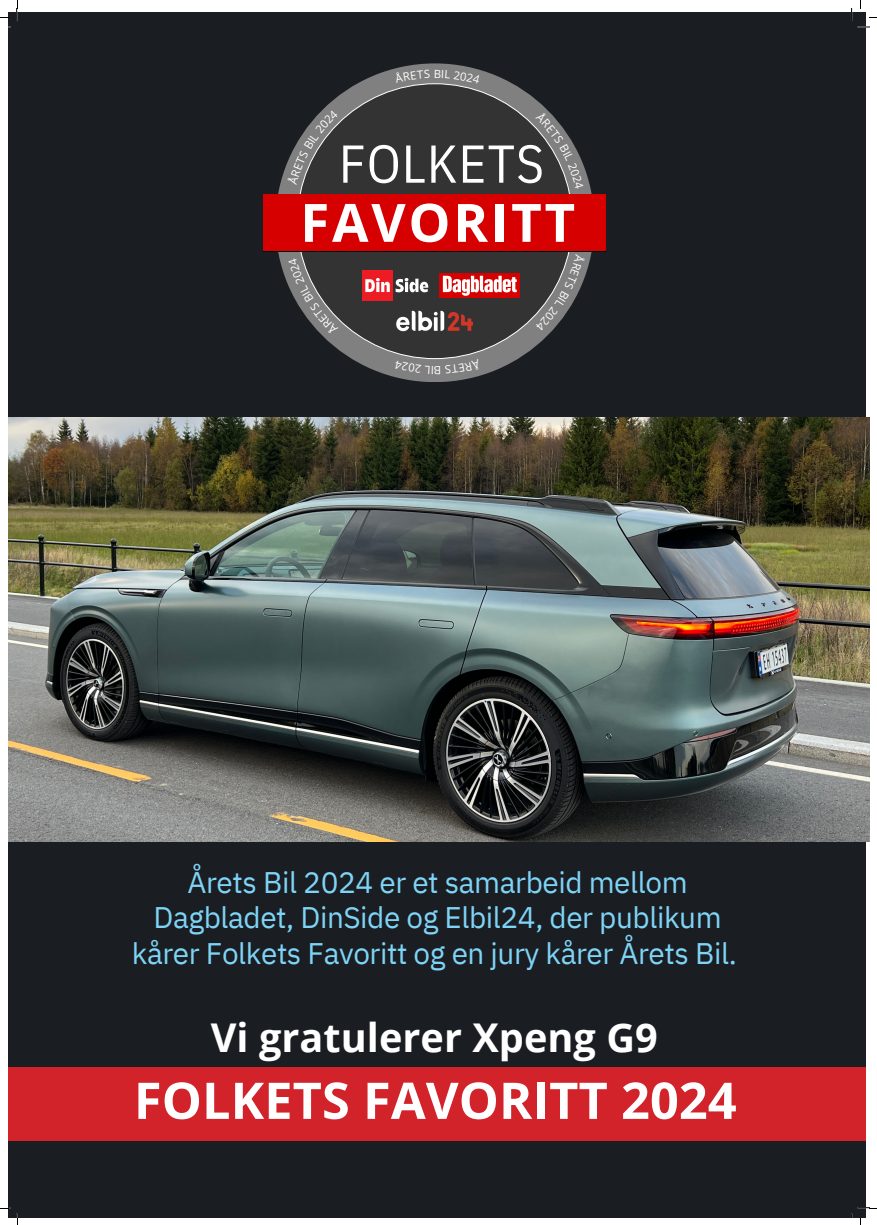
<style>
.page{position:relative;width:877px;height:1225px;background:#fff}
.page>*{position:absolute;margin:0;border:0;box-sizing:border-box;transform-origin:0 0}
.t1{font:53.2px "IBM Plex Sans Cond";letter-spacing:.02em;color:#fff}
.t2{font:700 52.8px "Open Sans";letter-spacing:.055em;color:#fff}
.t3{font:700 50.5px "Open Sans";color:#fff}
.t4{font:700 39.6px "Open Sans";color:#fff}
.t5{font:29.7px/35.7px "IBM Plex Sans";letter-spacing:-.015em;color:#7ed4f7;text-align:center}
</style>
<div class="page">
<div style="left:8px;top:13px;width:857px;height:1204px;background:#1a1d21"></div>
<div style="left:8px;top:1066px;width:857px;height:74px;background:#d2232a"></div>
<div style="left:275px;top:63px;width:319px;height:319px;background:#808080;border-radius:50%"></div>
<div style="left:297px;top:84px;width:275px;height:274px;background:#333;border-radius:50%"></div>
<div style="left:263px;top:194px;width:342px;height:57px;background:#d60000"></div>
<div style="left:439px;top:273px;width:81px;height:25px;background:#d60000"></div>
<svg style="left:443px;top:276px;width:73px;height:20px"></svg>
<svg style="left:396px;top:311px;width:77px;height:21px"></svg>
<div style="left:362px;top:270px;width:30px;height:31px;background:#ed1c24"></div>
<svg style="left:395px;top:278px;width:33px;height:14px"></svg>
<svg style="left:365px;top:278px;width:24px;height:14px"></svg>
<img style="left:8px;top:418px;width:860px;height:423px">
<svg style="left:0;top:0;width:18px;height:28px"></svg>
<svg style="left:850px;top:0;width:26px;height:28px"></svg>
<svg style="left:0;top:1207px;width:18px;height:17px"></svg>
<svg style="left:850px;top:1206px;width:26px;height:18px"></svg>
<svg style="left:286px;top:109px;width:52px;height:76px"></svg>
<svg style="left:435px;top:69px;width:45px;height:15px"></svg>
<svg style="left:535px;top:111px;width:48px;height:78px"></svg>
<svg style="left:535px;top:254px;width:50px;height:77px"></svg>
<svg style="left:288px;top:258px;width:50px;height:77px"></svg>
<p class="t1" style="left:339px;top:128px;width:206px">FOLKETS</p>
<p class="t2" style="left:300px;top:185px;width:276px">FAVORITT</p>
<p class="t5" style="left:132px;top:863px;width:606px">Årets Bil 2024 er et samarbeid mellom<br>Dagbladet, DinSide og Elbil24, der publikum kårer Folkets Favoritt og en jury kårer Årets Bil.</p>
<p class="t4" style="left:211px;top:1009px;width:448px">Vi gratulerer Xpeng G9</p>
<p class="t3" style="left:134px;top:1064px;width:604px">FOLKETS FAVORITT 2024</p>
</div>
